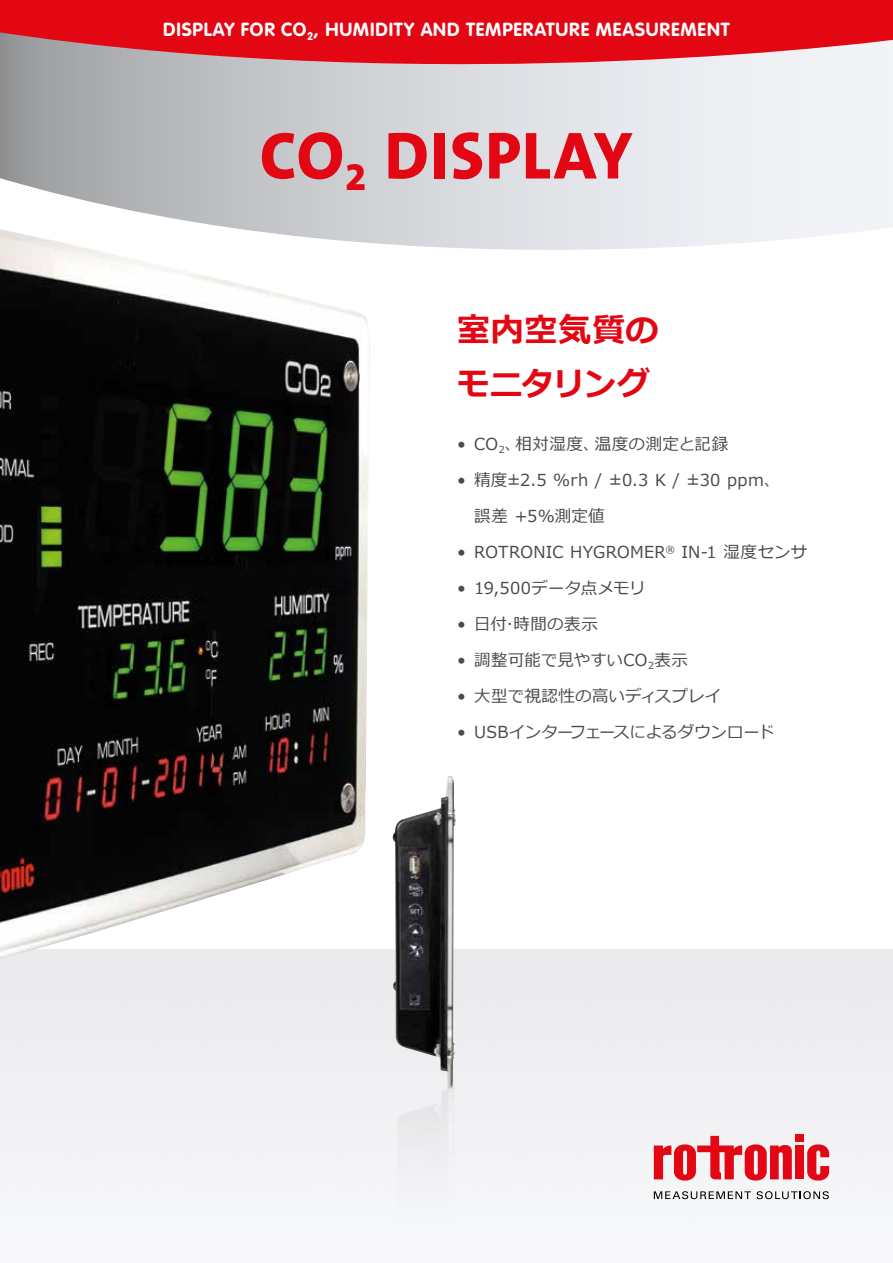
<style>
.page{position:relative;width:893px;height:1263px;background:#fff}
.page>*{position:absolute;margin:0;border:0;box-sizing:border-box;transform-origin:0 0}
.t1{font:800 67.2px "The Mix B8";letter-spacing:.015em;color:#e30613}
.t2{font:700 33px/54px "Meiryo";letter-spacing:.01em;color:#e30613}
.t3{font:700 18.75px "VAG Rounded LT";letter-spacing:.04em;color:#fff}
.t4{font:16.5px/36px "Meiryo";letter-spacing:.01em;color:#4a4a49}
.t5{font:16.5px "Meiryo";letter-spacing:-.015em;color:#4a4a49}
</style>
<div class="page">
<div style="left:0;top:950px;width:893px;height:250px;background:#efeff1"></div>
<svg style="left:0;top:101px;width:893px;height:149px"></svg>
<svg style="left:0;top:0;width:893px;height:101px;background:#d9626b"></svg>
<div style="left:795px;top:1145px;width:9px;height:34px;background:#e30613"></div>
<svg style="left:807px;top:1144px;width:22px;height:36px"></svg>
<div style="left:795px;top:1134px;width:9px;height:7px;background:#e30613"></div>
<svg style="left:654px;top:1136px;width:138px;height:44px"></svg>
<svg style="left:654px;top:1191px;width:97px;height:8px"></svg>
<svg style="left:757px;top:1191px;width:72px;height:8px"></svg>
<img style="left:0;top:229px;width:373px;height:730px">
<img style="left:392px;top:776px;width:64px;height:316px">
<div style="left:393px;top:1068px;width:64px;height:141px;background:#f0f0f2"></div>
<p class="t3" style="left:163px;top:19px;width:568px">DISPLAY FOR CO<sub>2</sub>, HUMIDITY AND TEMPERATURE MEASUREMENT</p>
<h1 class="t1" style="left:260px;top:120px;width:374px">CO<sub>2</sub> DISPLAY</h1>
<h2 class="t2" style="left:457px;top:305px;width:203px">室内空気質のモニタリング</h2>
<p class="t4" style="left:457px;top:427px;width:273px">• CO<sub>2</sub>、相対湿度、温度の測定と記録</p>
<p class="t4" style="left:474px;top:463px;width:308px;text-indent:-17px">• 精度±2.5 %rh / ±0.3 K / ±30 ppm、誤差 +5%測定値</p>
<p class="t4" style="left:457px;top:535px;width:352px">• ROTRONIC HYGROMER<sup>®</sup> IN-1 湿度センサ</p>
<p class="t4" style="left:457px;top:571px;width:190px">• 19,500データ点メモリ</p>
<p class="t4" style="left:457px;top:607px;width:142px">• 日付･時間の表示</p>
<p class="t4" style="left:457px;top:643px;width:232px">• 調整可能で見やすいCO<sub>2</sub>表示</p>
<p class="t4" style="left:457px;top:679px;width:266px">• 大型で視認性の高いディスプレイ</p>
<p class="t5" style="left:457px;top:721px;width:319px">• USBインターフェースによるダウンロード</p>
</div>
